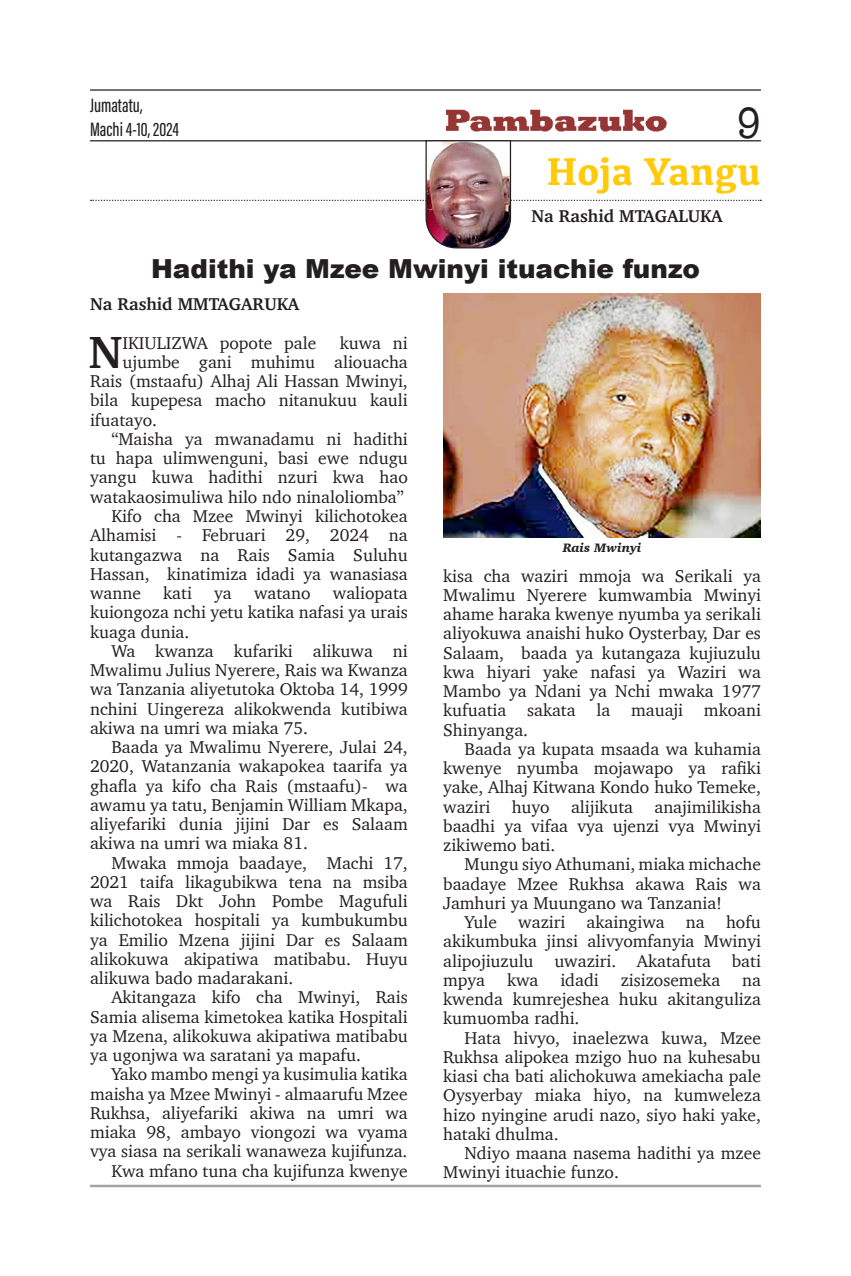
<style>
.page{position:relative;width:851px;height:1276px;background:#fff}
.page>*{position:absolute;margin:0;border:0;box-sizing:border-box;transform-origin:0 0}
.t1{font:700 46.25px "Charter";color:#231f20}
.t2{font:45px "American Typewriter";color:#231f20;scale:.84 1}
.t3{font:700 40px "Kefa";color:#feca0a}
.t4{font:900 26.25px "Arial";color:#231f20}
.t5{font:20px/24px "Acumin Variable Concept";color:#231f20}
.t6{font:17.5px/19.2px "Charter";color:#231f20;text-align:justify}
.t7{font:700 17.5px "Charter";color:#231f20}
.t8{font:italic 900 12.5px "Charter";color:#231f20}
</style>
<div class="page">
<hr style="left:90px;top:89px;width:670px;height:2px;background:#231f20">
<hr style="left:90px;top:140px;width:670px;height:1px;background:#231f20">
<hr style="left:90px;top:1184px;width:670px;height:3px;background:#a1a3a6">
<img style="left:446px;top:109px;width:220px;height:23px">
<svg style="left:91px;top:140px;width:670px;height:109px"></svg>
<img style="left:443px;top:293px;width:317px;height:244px">
<p class="t5" style="left:90px;top:92px;width:90px">Jumatatu,<br>Machi 4-10, 2024</p>
<h2 class="t2" style="left:736px;top:88px;width:30px">9</h2>
<p class="t3" style="left:546px;top:145px;width:216px">Hoja Yangu</p>
<p class="t7" style="left:531px;top:201px;width:192px">Na Rashid MTAGALUKA</p>
<p class="t4" style="left:151px;top:249px;width:550px">Hadithi ya Mzee Mwinyi ituachie funzo</p>
<p class="t7" style="left:90px;top:289px;width:210px">Na Rashid MMTAGARUKA</p>
<p class="t1" style="left:89px;top:312px;width:35px">N</p>
<p class="t6" style="left:122px;top:333px;width:195px">IKIULIZWA popote pale</p>
<p class="t6" style="left:340px;top:333px;width:69px">kuwa ni</p>
<p class="t6" style="left:122px;top:352px;width:287px">ujumbe gani muhimu aliouacha</p>
<p class="t6" style="left:90px;top:371px;width:319px">Rais (mstaafu) Alhaj Ali Hassan Mwinyi,</p>
<p class="t6" style="left:90px;top:390px;width:319px">bila kupepesa macho nitanukuu kauli</p>
<p class="t6" style="left:90px;top:410px;width:69px">ifuatayo.</p>
<p class="t6" style="left:90px;top:429px;width:319px;text-indent:21px">“Maisha ya mwanadamu ni hadithi tu hapa ulimwenguni, basi ewe ndugu yangu kuwa hadithi nzuri kwa hao watakaosimuliwa hilo ndo ninaloliomba”</p>
<p class="t6" style="left:90px;top:506px;width:319px;text-indent:21px">Kifo cha Mzee Mwinyi kilichotokea Alhamisi - Februari 29, 2024 na kutangazwa na Rais Samia Suluhu Hassan, kinatimiza idadi ya wanasiasa wanne</p>
<p class="t6" style="left:90px;top:583px;width:319px;text-indent:243px">waliopata kuiongoza nchi yetu katika nafasi ya urais kuaga dunia.</p>
<p class="t6" style="left:90px;top:641px;width:319px;text-indent:21px">Wa kwanza kufariki alikuwa ni Mwalimu Julius Nyerere, Rais wa Kwanza wa Tanzania aliyetutoka Oktoba 14, 1999 nchini Uingereza alikokwenda kutibiwa akiwa na umri wa miaka 75.</p>
<p class="t6" style="left:90px;top:737px;width:319px;text-indent:21px">Baada ya Mwalimu Nyerere, Julai 24, 2020, Watanzania wakapokea taarifa ya ghafla ya kifo cha Rais (mstaafu)- wa awamu ya tatu, Benjamin William Mkapa, aliyefariki dunia jijini Dar es Salaam akiwa na umri wa miaka 81.</p>
<p class="t6" style="left:90px;top:852px;width:319px;text-indent:21px">Mwaka mmoja baadaye, Machi 17, 2021 taifa likagubikwa tena na msiba wa Rais Dkt John Pombe Magufuli kilichotokea hospitali ya kumbukumbu ya Emilio Mzena jijini Dar es Salaam alikokuwa akipatiwa matibabu. Huyu alikuwa bado madarakani.</p>
<p class="t6" style="left:90px;top:987px;width:319px;text-indent:21px">Akitangaza kifo cha Mwinyi, Rais Samia alisema kimetokea katika Hospitali ya Mzena, alikokuwa akipatiwa matibabu ya ugonjwa wa saratani ya mapafu.</p>
<p class="t6" style="left:90px;top:1064px;width:319px;text-indent:21px">Yako mambo mengi ya kusimulia katika maisha ya Mzee Mwinyi - almaarufu Mzee Rukhsa, aliyefariki akiwa na umri wa miaka 98, ambayo viongozi wa vyama vya siasa na serikali wanaweza kujifunza.</p>
<p class="t6" style="left:111px;top:1160px;width:298px">Kwa mfano tuna cha kujifunza kwenye</p>
<p class="t6" style="left:163px;top:583px;width:30px">kati</p>
<p class="t6" style="left:214px;top:583px;width:19px">ya</p>
<p class="t6" style="left:254px;top:583px;width:58px">watano</p>
<p class="t8" style="left:562px;top:540px;width:80px">Rais Mwinyi</p>
<p class="t6" style="left:443px;top:565px;width:319px">kisa cha waziri mmoja wa Serikali ya Mwalimu Nyerere kumwambia Mwinyi ahame haraka kwenye nyumba ya serikali aliyokuwa anaishi huko Oysterbay, Dar es Salaam, baada ya kutangaza kujiuzulu kwa hiyari yake nafasi ya Waziri wa Mambo ya Ndani ya Nchi mwaka 1977 kufuatia sakata la mauaji mkoani Shinyanga.</p>
<p class="t6" style="left:443px;top:739px;width:319px;text-indent:21px">Baada ya kupata msaada wa kuhamia kwenye nyumba mojawapo ya rafiki yake, Alhaj Kitwana Kondo huko Temeke, waziri huyo alijikuta anajimilikisha baadhi ya vifaa vya ujenzi vya Mwinyi zikiwemo bati.</p>
<p class="t6" style="left:443px;top:854px;width:319px;text-indent:21px">Mungu siyo Athumani, miaka michache baadaye Mzee Rukhsa akawa Rais wa Jamhuri ya Muungano wa Tanzania!</p>
<p class="t6" style="left:443px;top:912px;width:319px;text-indent:21px">Yule waziri akaingiwa na hofu akikumbuka jinsi alivyomfanyia Mwinyi alipojiuzulu uwaziri. Akatafuta bati mpya kwa idadi zisizosemeka na kwenda kumrejeshea huku akitanguliza kumuomba radhi.</p>
<p class="t6" style="left:443px;top:1027px;width:319px;text-indent:21px">Hata hivyo, inaelezwa kuwa, Mzee Rukhsa alipokea mzigo huo na kuhesabu kiasi cha bati alichokuwa amekiacha pale Oysyerbay miaka hiyo, na kumweleza hizo nyingine arudi nazo, siyo haki yake, hataki dhulma.</p>
<p class="t6" style="left:443px;top:1143px;width:319px;text-indent:21px">Ndiyo maana nasema hadithi ya mzee<br>Mwinyi ituachie funzo.</p>
</div>
